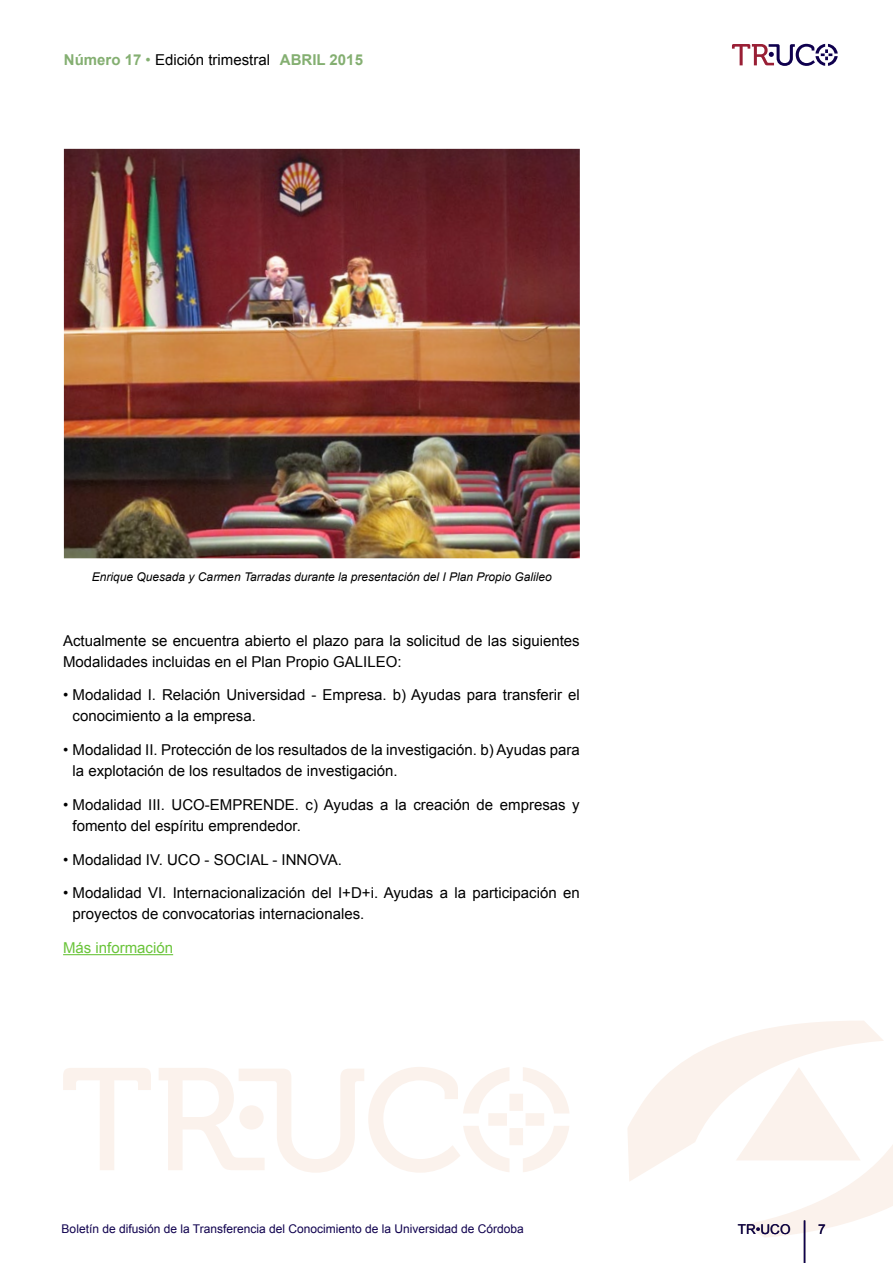
<style>
.page{position:relative;width:893px;height:1263px;background:#fff}
.page>*{position:absolute;margin:0;border:0;box-sizing:border-box;transform-origin:0 0}
.t1{font:15px/21px "Arial";color:#000}
.t2{font:700 15px "Arial";color:#84af71}
.t3{font:15px "Arial";color:#6ac43a}
.t4{font:13.5px "Arial";color:#0f004e}
.t5{font:12px "Arial";color:#0f004e}
.t6{font:italic 12px "Arial";color:#000}
.s1{font-weight:400}
.s2{font-weight:400;color:#000}
</style>
<div class="page">
<svg style="left:63px;top:1021px;width:830px;height:216px"></svg>
<hr style="left:804px;top:1220px;width:1px;height:43px;background:#0f004e">
<svg style="left:732px;top:44px;width:106px;height:22px"></svg>
<img style="left:64px;top:149px;width:516px;height:409px">
<hr style="left:63px;top:954px;width:110px;height:1px;background:#6ac43a">
<p class="t2" style="left:64px;top:51px;width:301px">Número 17 <span class="s1">•</span> <span class="s2">Edición trimestral</span> ABRIL 2015</p>
<p class="t6" style="left:92px;top:570px;width:461px">Enrique Quesada y Carmen Tarradas durante la presentación del I Plan Propio Galileo</p>
<p class="t1" style="left:63px;top:630px;width:518px">Actualmente se encuentra abierto el plazo para la solicitud de las siguientes<br>Modalidades incluidas en el Plan Propio GALILEO:</p>
<p class="t1" style="left:73px;top:684px;width:509px;text-indent:-9px">• Modalidad I. Relación Universidad - Empresa. b) Ayudas para transferir el conocimiento a la empresa.</p>
<p class="t1" style="left:73px;top:739px;width:509px;text-indent:-9px">• Modalidad II. Protección de los resultados de la investigación. b) Ayudas para la explotación de los resultados de investigación.</p>
<p class="t1" style="left:73px;top:794px;width:509px;text-indent:-9px">• Modalidad III. UCO-EMPRENDE. c) Ayudas a la creación de empresas y fomento del espíritu emprendedor.</p>
<p class="t1" style="left:63px;top:849px;width:280px">• Modalidad IV. UCO - SOCIAL - INNOVA.</p>
<p class="t1" style="left:73px;top:882px;width:509px;text-indent:-9px">• Modalidad VI. Internacionalización del I+D+i. Ayudas a la participación en proyectos de convocatorias internacionales.</p>
<p class="t3" style="left:63px;top:939px;width:112px">Más información</p>
<p class="t5" style="left:62px;top:1222px;width:464px">Boletín de difusión de la Transferencia del Conocimiento de la Universidad de Córdoba</p>
<p class="t4" style="left:738px;top:1221px;width:54px">TR•UCO</p>
<p class="t4" style="left:818px;top:1221px;width:9px">7</p>
</div>
